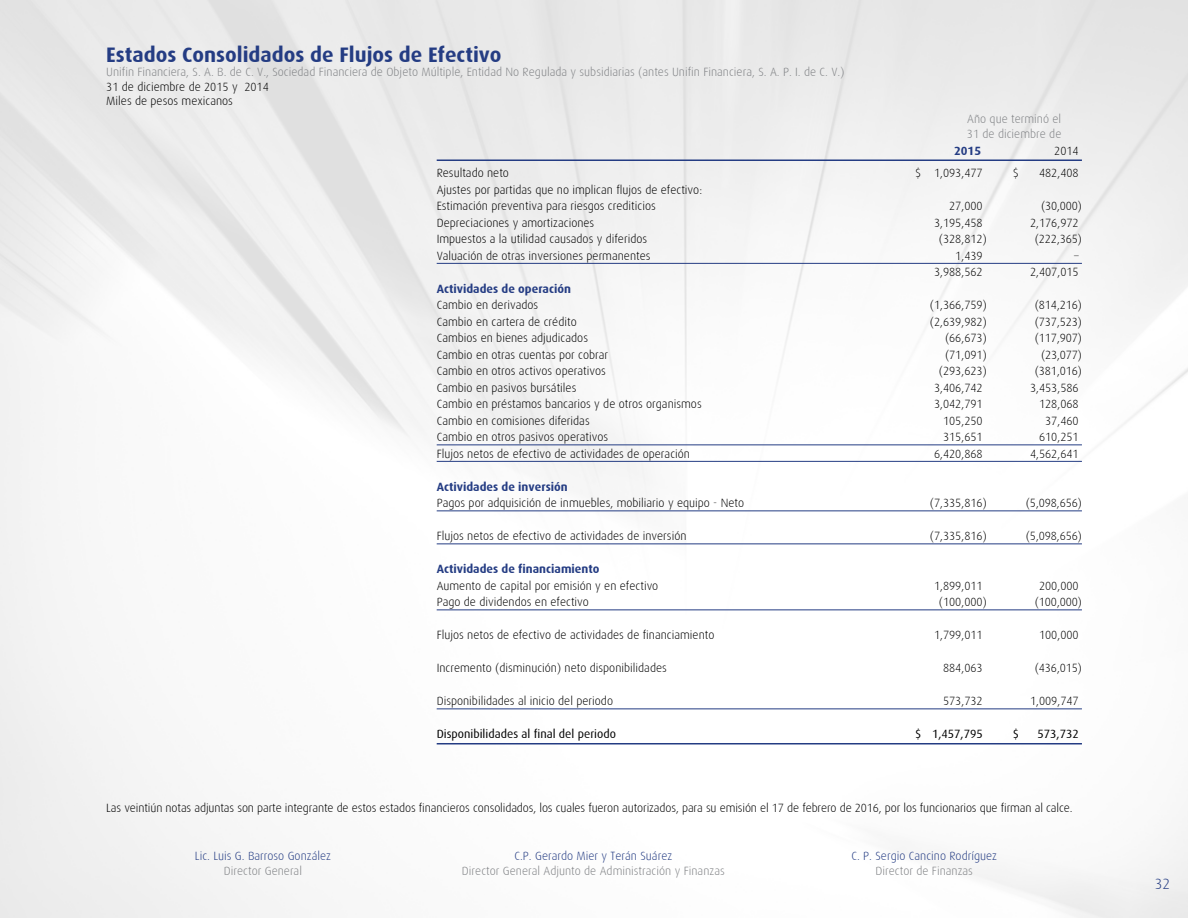
<style>
.page{position:relative;width:1188px;height:918px;background:#fff}
.page>*{position:absolute;margin:0;border:0;box-sizing:border-box;transform-origin:0 0}
.t1{font:700 21px "Dax";color:#243c83}
.t2{font:300 15px "Dax";color:#243c83}
.t3{font:300 12px/16.5px "Dax";color:#000}
.t4{font:300 12px/15px "Dax";color:#808285}
.t5{font:300 12px "Dax";color:#243c83}
.t6{font:700 12px "Dax";color:#243c83}
.t7{font:12px "Dax";color:#000}
</style>
<div class="page">
<hr style="left:437px;top:159px;width:645px;height:2px;background:#243c83">
<hr style="left:437px;top:263px;width:645px;height:1px;background:#243c83">
<hr style="left:437px;top:444px;width:645px;height:1px;background:#243c83">
<hr style="left:437px;top:461px;width:645px;height:1px;background:#243c83">
<hr style="left:437px;top:510px;width:645px;height:1px;background:#243c83">
<hr style="left:437px;top:543px;width:645px;height:1px;background:#243c83">
<hr style="left:437px;top:609px;width:645px;height:1px;background:#243c83">
<hr style="left:437px;top:708px;width:645px;height:1px;background:#243c83">
<hr style="left:437px;top:743px;width:645px;height:1px;background:#243c83">
<h1 class="t1" style="left:106px;top:43px;width:397px">Estados Consolidados de Flujos de Efectivo</h1>
<p class="t4" style="left:106px;top:65px;width:740px">Unifin Financiera, S. A. B. de C. V., Sociedad Financiera de Objeto Múltiple, Entidad No Regulada y subsidiarias (antes Unifin Financiera, S. A. P. I. de C. V.)</p>
<p class="t3" style="left:106px;top:79px;width:164px;line-height:14.4px">31 de diciembre de 2015 y 2014<br>Miles de pesos mexicanos</p>
<p class="t4" style="left:967px;top:112px;width:96px">Año que terminó el<br>31 de diciembre de</p>
<p class="t6" style="left:954px;top:144px;width:29px">2015</p>
<p class="t3" style="left:1054px;top:143px;width:26px">2014</p>
<p class="t3" style="left:437px;top:165px;width:74px">Resultado neto</p>
<p class="t3" style="left:915px;top:165px;width:69px">$ 1,093,477</p>
<p class="t3" style="left:1013px;top:165px;width:8px">$</p>
<p class="t3" style="left:1039px;top:165px;width:41px">482,408</p>
<p class="t3" style="left:437px;top:182px;width:267px">Ajustes por partidas que no implican flujos de efectivo:<br>Estimación preventiva para riesgos crediticios</p>
<p class="t3" style="left:949px;top:198px;width:35px">27,000</p>
<p class="t3" style="left:1041px;top:198px;width:42px">(30,000)</p>
<p class="t3" style="left:437px;top:215px;width:159px">Depreciaciones y amortizaciones</p>
<p class="t3" style="left:934px;top:215px;width:50px">3,195,458</p>
<p class="t3" style="left:1030px;top:215px;width:50px">2,176,972</p>
<p class="t3" style="left:437px;top:231px;width:212px">Impuestos a la utilidad causados y diferidos</p>
<p class="t3" style="left:939px;top:231px;width:49px">(328,812)</p>
<p class="t3" style="left:1035px;top:231px;width:48px">(222,365)</p>
<p class="t3" style="left:437px;top:248px;width:215px">Valuación de otras inversiones permanentes</p>
<p class="t3" style="left:955px;top:248px;width:29px">1,439</p>
<p class="t3" style="left:1074px;top:248px;width:6px">–</p>
<p class="t3" style="left:934px;top:264px;width:50px">3,988,562</p>
<p class="t3" style="left:1030px;top:264px;width:50px">2,407,015</p>
<p class="t6" style="left:437px;top:282px;width:136px">Actividades de operación</p>
<p class="t3" style="left:437px;top:297px;width:103px">Cambio en derivados</p>
<p class="t3" style="left:930px;top:297px;width:58px">(1,366,759)</p>
<p class="t3" style="left:1035px;top:297px;width:48px">(814,216)</p>
<p class="t3" style="left:437px;top:314px;width:142px">Cambio en cartera de crédito</p>
<p class="t3" style="left:930px;top:314px;width:58px">(2,639,982)</p>
<p class="t3" style="left:1035px;top:314px;width:48px">(737,523)</p>
<p class="t3" style="left:437px;top:330px;width:153px">Cambios en bienes adjudicados</p>
<p class="t3" style="left:945px;top:330px;width:43px">(66,673)</p>
<p class="t3" style="left:1035px;top:330px;width:48px">(117,907)</p>
<p class="t3" style="left:437px;top:347px;width:173px">Cambio en otras cuentas por cobrar</p>
<p class="t3" style="left:945px;top:347px;width:43px">(71,091)</p>
<p class="t3" style="left:1041px;top:347px;width:42px">(23,077)</p>
<p class="t3" style="left:437px;top:363px;width:171px">Cambio en otros activos operativos</p>
<p class="t3" style="left:939px;top:363px;width:49px">(293,623)</p>
<p class="t3" style="left:1035px;top:363px;width:48px">(381,016)</p>
<p class="t3" style="left:437px;top:380px;width:141px">Cambio en pasivos bursátiles</p>
<p class="t3" style="left:934px;top:380px;width:50px">3,406,742</p>
<p class="t3" style="left:1030px;top:380px;width:50px">3,453,586</p>
<p class="t3" style="left:437px;top:396px;width:267px">Cambio en préstamos bancarios y de otros organismos</p>
<p class="t3" style="left:934px;top:396px;width:50px">3,042,791</p>
<p class="t3" style="left:1039px;top:396px;width:41px">128,068</p>
<p class="t3" style="left:437px;top:413px;width:155px">Cambio en comisiones diferidas</p>
<p class="t3" style="left:943px;top:413px;width:41px">105,250</p>
<p class="t3" style="left:1045px;top:413px;width:35px">37,460</p>
<p class="t3" style="left:437px;top:429px;width:173px">Cambio en otros pasivos operativos</p>
<p class="t3" style="left:943px;top:429px;width:41px">315,651</p>
<p class="t3" style="left:1039px;top:429px;width:41px">610,251</p>
<p class="t3" style="left:437px;top:446px;width:255px">Flujos netos de efectivo de actividades de operación</p>
<p class="t3" style="left:934px;top:446px;width:50px">6,420,868</p>
<p class="t3" style="left:1030px;top:446px;width:50px">4,562,641</p>
<p class="t6" style="left:437px;top:480px;width:133px">Actividades de inversión</p>
<p class="t3" style="left:437px;top:495px;width:309px">Pagos por adquisición de inmuebles, mobiliario y equipo - Neto</p>
<p class="t3" style="left:930px;top:495px;width:58px">(7,335,816)</p>
<p class="t3" style="left:1026px;top:495px;width:58px">(5,098,656)</p>
<p class="t3" style="left:437px;top:528px;width:251px">Flujos netos de efectivo de actividades de inversión</p>
<p class="t3" style="left:930px;top:528px;width:58px">(7,335,816)</p>
<p class="t3" style="left:1026px;top:528px;width:58px">(5,098,656)</p>
<p class="t6" style="left:437px;top:563px;width:164px">Actividades de financiamiento</p>
<p class="t3" style="left:437px;top:578px;width:223px">Aumento de capital por emisión y en efectivo</p>
<p class="t3" style="left:934px;top:578px;width:50px">1,899,011</p>
<p class="t3" style="left:1039px;top:578px;width:41px">200,000</p>
<p class="t3" style="left:437px;top:594px;width:154px">Pago de dividendos en efectivo</p>
<p class="t3" style="left:939px;top:594px;width:49px">(100,000)</p>
<p class="t3" style="left:1035px;top:594px;width:48px">(100,000)</p>
<p class="t3" style="left:437px;top:627px;width:279px">Flujos netos de efectivo de actividades de financiamiento</p>
<p class="t3" style="left:934px;top:627px;width:50px">1,799,011</p>
<p class="t3" style="left:1039px;top:627px;width:41px">100,000</p>
<p class="t3" style="left:437px;top:660px;width:232px">Incremento (disminución) neto disponibilidades</p>
<p class="t3" style="left:943px;top:660px;width:41px">884,063</p>
<p class="t3" style="left:1035px;top:660px;width:48px">(436,015)</p>
<p class="t3" style="left:437px;top:693px;width:178px">Disponibilidades al inicio del periodo</p>
<p class="t3" style="left:943px;top:693px;width:41px">573,732</p>
<p class="t3" style="left:1030px;top:693px;width:50px">1,009,747</p>
<p class="t7" style="left:437px;top:728px;width:181px">Disponibilidades al final del periodo</p>
<p class="t7" style="left:915px;top:728px;width:69px">$ 1,457,795</p>
<p class="t7" style="left:1013px;top:728px;width:8px">$</p>
<p class="t7" style="left:1038px;top:728px;width:43px">573,732</p>
<p class="t3" style="left:106px;top:800px;width:968px">Las veintiún notas adjuntas son parte integrante de estos estados financieros consolidados, los cuales fueron autorizados, para su emisión el 17 de febrero de 2016, por los funcionarios que firman al calce.</p>
<p class="t5" style="left:195px;top:850px;width:138px">Lic. Luis G. Barroso González</p>
<p class="t4" style="left:224px;top:864px;width:80px">Director General</p>
<p class="t5" style="left:514px;top:850px;width:159px">C.P. Gerardo Mier y Terán Suárez</p>
<p class="t4" style="left:462px;top:864px;width:264px">Director General Adjunto de Administración y Finanzas</p>
<p class="t5" style="left:851px;top:850px;width:147px">C. P. Sergio Cancino Rodríguez</p>
<p class="t4" style="left:876px;top:864px;width:99px">Director de Finanzas</p>
<p class="t2" style="left:1155px;top:875px;width:17px">32</p>
</div>
